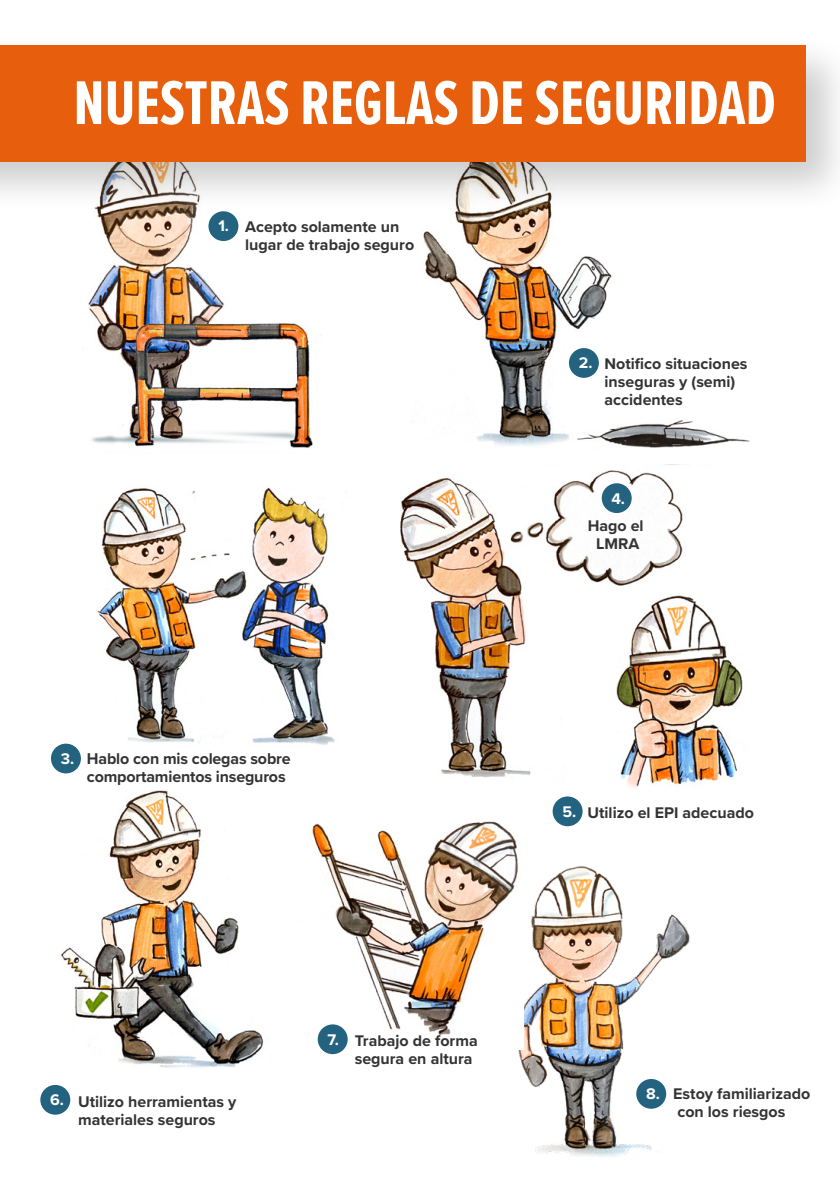
<style>
.page{position:relative;width:840px;height:1191px;background:#fff}
.page>*{position:absolute;margin:0;border:0;box-sizing:border-box;transform-origin:0 0}
.t1{font:700 64px "Proxima Nova Ex Cn";color:#fff}
.t2{font:700 16.2px/18px "Proxima Nova";letter-spacing:-.01em;color:#343434}
.t3{font:700 16px/18px "Proxima Nova";color:#343434}
.t4{font:700 16px "Proxima Nova";color:#fff}
.s1{color:#fff}
</style>
<div class="page">
<img style="left:423px;top:213px;width:327px;height:235px">
<img style="left:82px;top:213px;width:231px;height:235px">
<div style="left:0;top:33px;width:839px;height:180px;background:#000;opacity:.2"></div>
<div style="left:0;top:45px;width:805px;height:117px;background:#e75f0d"></div>
<img style="left:400px;top:464px;width:283px;height:314px">
<img style="left:518px;top:865px;width:172px;height:293px">
<img style="left:615px;top:594px;width:128px;height:194px">
<img style="left:312px;top:821px;width:211px;height:228px">
<img style="left:97px;top:487px;width:238px;height:258px">
<img style="left:61px;top:790px;width:203px;height:278px">
<div style="left:208px;top:211px;width:30px;height:30px;background:#23637f;border-radius:50%"></div>
<div style="left:568px;top:348px;width:30px;height:30px;background:#23637f;border-radius:50%"></div>
<div style="left:51px;top:743px;width:30px;height:30px;background:#23637f;border-radius:50%"></div>
<div style="left:601px;top:483px;width:30px;height:30px;background:#23637f;border-radius:50%"></div>
<div style="left:552px;top:796px;width:30px;height:30px;background:#23637f;border-radius:50%"></div>
<div style="left:40px;top:1085px;width:30px;height:29px;background:#23637f;border-radius:50%"></div>
<div style="left:317px;top:1024px;width:30px;height:30px;background:#23637f;border-radius:50%"></div>
<div style="left:636px;top:1079px;width:29px;height:29px;background:#23637f;border-radius:50%"></div>
<h1 class="t1" style="left:73px;top:56px;width:703px">NUESTRAS REGLAS DE SEGURIDAD</h1>
<p class="t4" style="left:218px;top:214px;width:12px">1.</p>
<p class="t3" style="left:245px;top:218px;width:170px">Acepto solamente un lugar de trabajo seguro</p>
<p class="t4" style="left:61px;top:746px;width:15px">3.</p>
<p class="t2" style="left:87px;top:749px;width:205px">Hablo con mis colegas sobre comportamientos inseguros</p>
<p class="t4" style="left:327px;top:1027px;width:13px">7.</p>
<p class="t3" style="left:354px;top:1031px;width:124px">Trabajo de forma segura en altura</p>
<p class="t4" style="left:50px;top:1087px;width:15px">6.</p>
<p class="t3" style="left:78px;top:1092px;width:160px">Utilizo herramientas y materiales seguros</p>
<p class="t3" style="left:604px;top:354px;width:144px;text-indent:-26px"><span class="s1">2.</span> Notifico situaciones inseguras y (semi) accidentes</p>
<p class="t4" style="left:611px;top:487px;width:15px">4.</p>
<p class="t3" style="left:587px;top:516px;width:57px;text-align:center">Hago el<br>LMRA</p>
<p class="t4" style="left:562px;top:799px;width:15px">5.</p>
<p class="t3" style="left:587px;top:803px;width:168px">Utilizo el EPI adecuado</p>
<p class="t4" style="left:645px;top:1081px;width:15px">8.</p>
<p class="t3" style="left:673px;top:1084px;width:138px">Estoy familiarizado con los riesgos</p>
</div>
